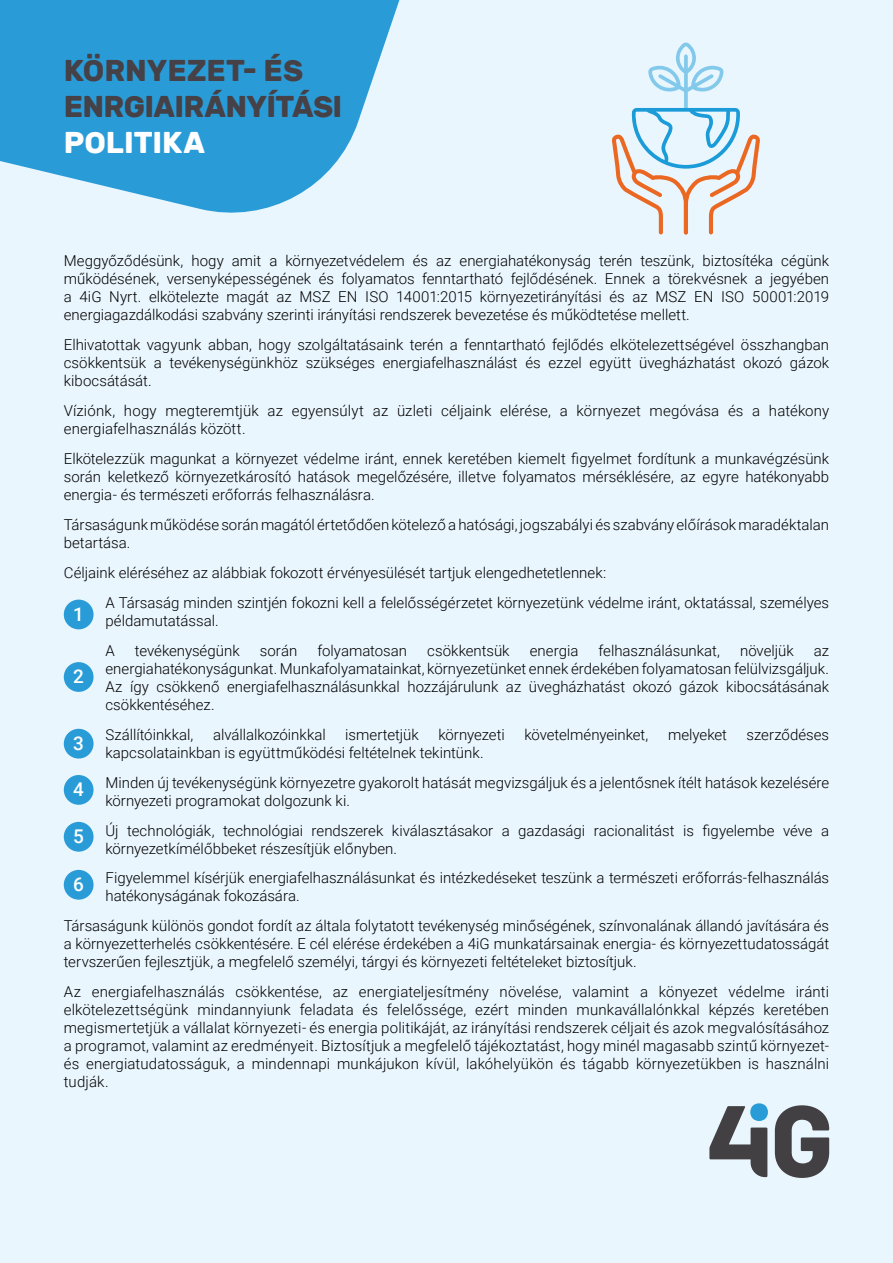
<style>
.page{position:relative;width:893px;height:1263px;background:#eaf6fe}
.page>*{position:absolute;margin:0;border:0;box-sizing:border-box;transform-origin:0 0}
.t1{font:700 30px/36px "Rubik";letter-spacing:-.02em;color:#464146}
.t2{font:700 30px "Rubik";letter-spacing:-.005em;color:#fff}
.t3{font:500 18.9px "Roboto";color:#fff}
.t4{font:300 15px/18px "Roboto";color:#000}
</style>
<div class="page">
<svg style="left:0;top:0;width:688px;height:213px;fill:#299cd8"></svg>
<div style="left:0;top:0;width:28px;height:42px;background:#299cd8"></div>
<svg style="left:709px;top:1103px;width:59px;height:74px"></svg>
<svg style="left:775px;top:1105px;width:54px;height:73px"></svg>
<div style="left:64px;top:600px;width:30px;height:29px;background:#299cd8;border-radius:50%"></div>
<div style="left:64px;top:662px;width:30px;height:30px;background:#299cd8;border-radius:50%"></div>
<div style="left:64px;top:729px;width:30px;height:29px;background:#299cd8;border-radius:50%"></div>
<div style="left:64px;top:775px;width:30px;height:30px;background:#299cd8;border-radius:50%"></div>
<div style="left:64px;top:822px;width:30px;height:30px;background:#299cd8;border-radius:50%"></div>
<div style="left:64px;top:870px;width:30px;height:30px;background:#299cd8;border-radius:50%"></div>
<svg style="left:612px;top:43px;width:148px;height:191px"></svg>
<h1 class="t1" style="left:64px;top:53px;width:280px">KÖRNYEZET- ÉS<br>ENRGIAIRÁNYÍTÁSI</h1>
<h1 class="t2" style="left:64px;top:125px;width:143px">POLITIKA</h1>
<p class="t4" style="left:64px;top:251px;width:767px;text-align:justify">Meggyőződésünk, hogy amit a környezetvédelem és az energiahatékonyság terén teszünk, biztosítéka cégünk működésének, versenyképességének és folyamatos fenntartható fejlődésének. Ennek a törekvésnek a jegyében a 4iG Nyrt. elkötelezte magát az MSZ EN ISO 14001:2015 környezetirányítási és az MSZ EN ISO 50001:2019 energiagazdálkodási szabvány szerinti irányítási rendszerek bevezetése és működtetése mellett.</p>
<p class="t4" style="left:64px;top:335px;width:767px;text-align:justify">Elhivatottak vagyunk abban, hogy szolgáltatásaink terén a fenntartható fejlődés elkötelezettségével összhangban csökkentsük a tevékenységünkhöz szükséges energiafelhasználást és ezzel együtt üvegházhatást okozó gázok kibocsátását.</p>
<p class="t4" style="left:64px;top:401px;width:767px">Víziónk, hogy megteremtjük az egyensúlyt az üzleti céljaink elérése, a környezet megóvása és a hatékony energiafelhasználás között.</p>
<p class="t4" style="left:64px;top:449px;width:767px;text-align:justify">Elkötelezzük magunkat a környezet védelme iránt, ennek keretében kiemelt figyelmet fordítunk a munkavégzésünk során keletkező környezetkárosító hatások megelőzésére, illetve folyamatos mérséklésére, az egyre hatékonyabb energia- és természeti erőforrás felhasználásra.</p>
<p class="t4" style="left:64px;top:515px;width:767px">Társaságunk működése során magától értetődően kötelező a hatósági, jogszabályi és szabvány előírások maradéktalan betartása.</p>
<p class="t4" style="left:105px;top:557px;width:725px;line-height:29.8px;text-indent:-42px">Céljaink eléréséhez az alábbiak fokozott érvényesülését tartjuk elengedhetetlennek:<br>A Társaság minden szintjén fokozni kell a felelősségérzetet környezetünk védelme iránt, oktatással, személyes</p>
<p class="t4" style="left:105px;top:605px;width:115px;line-height:29.8px">példamutatással.<br>A</p>
<p class="t3" style="left:73px;top:600px;width:12px">1</p>
<p class="t4" style="left:135px;top:641px;width:106px">tevékenységünk</p>
<p class="t4" style="left:260px;top:641px;width:39px">során</p>
<p class="t4" style="left:317px;top:641px;width:91px">folyamatosan</p>
<p class="t4" style="left:427px;top:641px;width:84px">csökkentsük</p>
<p class="t4" style="left:530px;top:641px;width:50px">energia</p>
<p class="t4" style="left:598px;top:641px;width:123px">felhasználásunkat,</p>
<p class="t4" style="left:740px;top:641px;width:55px">növeljük</p>
<p class="t4" style="left:105px;top:641px;width:725px;text-align:justify;text-indent:708px">az energiahatékonyságunkat. Munkafolyamatainkat, környezetünket ennek érdekében folyamatosan felülvizsgáljuk.<br>Az így csökkenő energiafelhasználásunkkal hozzájárulunk az üvegházhatást okozó gázok kibocsátásának csökkentéséhez.</p>
<p class="t4" style="left:105px;top:725px;width:90px">Szállítóinkkal,</p>
<p class="t4" style="left:213px;top:725px;width:114px">alvállalkozóinkkal</p>
<p class="t4" style="left:345px;top:725px;width:75px">ismertetjük</p>
<p class="t4" style="left:438px;top:725px;width:68px">környezeti</p>
<p class="t4" style="left:524px;top:725px;width:125px">követelményeinket,</p>
<p class="t4" style="left:668px;top:725px;width:61px">melyeket</p>
<p class="t4" style="left:747px;top:725px;width:84px">szerződéses</p>
<p class="t4" style="left:105px;top:737px;width:725px;line-height:29.8px">kapcsolatainkban is együttműködési feltételnek tekintünk.<br>Minden új tevékenységünk környezetre gyakorolt hatását megvizsgáljuk és a jelentősnek ítélt hatások kezelésére</p>
<p class="t4" style="left:105px;top:785px;width:725px;line-height:29.8px">környezeti programokat dolgozunk ki.<br>Új technológiák, technológiai rendszerek kiválasztásakor a gazdasági racionalitást is figyelembe véve a</p>
<p class="t4" style="left:105px;top:833px;width:725px;line-height:29.8px">környezetkímélőbbeket részesítjük előnyben.<br>Figyelemmel kísérjük energiafelhasználásunkat és intézkedéseket teszünk a természeti erőforrás-felhasználás</p>
<p class="t4" style="left:64px;top:881px;width:767px;line-height:29.8px;text-indent:42px">hatékonyságának fokozására.<br>Társaságunk különös gondot fordít az általa folytatott tevékenység minőségének, színvonalának állandó javítására és</p>
<p class="t4" style="left:64px;top:934px;width:767px">a környezetterhelés csökkentésére. E cél elérése érdekében a 4iG munkatársainak energia- és környezettudatosságát tervszerűen fejlesztjük, a megfelelő személyi, tárgyi és környezeti feltételeket biztosítjuk.</p>
<p class="t4" style="left:64px;top:982px;width:767px;text-align:justify">Az energiafelhasználás csökkentése, az energiateljesítmény növelése, valamint a könyezet védelme iránti elkötelezettségünk mindannyiunk feladata és felelőssége, ezért minden munkavállalónkkal képzés keretében megismertetjük a vállalat környezeti- és energia politikáját, az irányítási rendszerek céljait és azok megvalósításához a programot, valamint az eredményeit. Biztosítjuk a megfelelő tájékoztatást, hogy minél magasabb szintű környezet&shy;és energiatudatosságuk, a mindennapi munkájukon kívül, lakóhelyükön és tágabb környezetükben is használni tudják.</p>
<p class="t3" style="left:73px;top:663px;width:12px">2</p>
<p class="t3" style="left:73px;top:730px;width:12px">3</p>
<p class="t3" style="left:73px;top:776px;width:12px">4</p>
<p class="t3" style="left:73px;top:823px;width:12px">5</p>
<p class="t3" style="left:73px;top:871px;width:12px">6</p>
</div>
